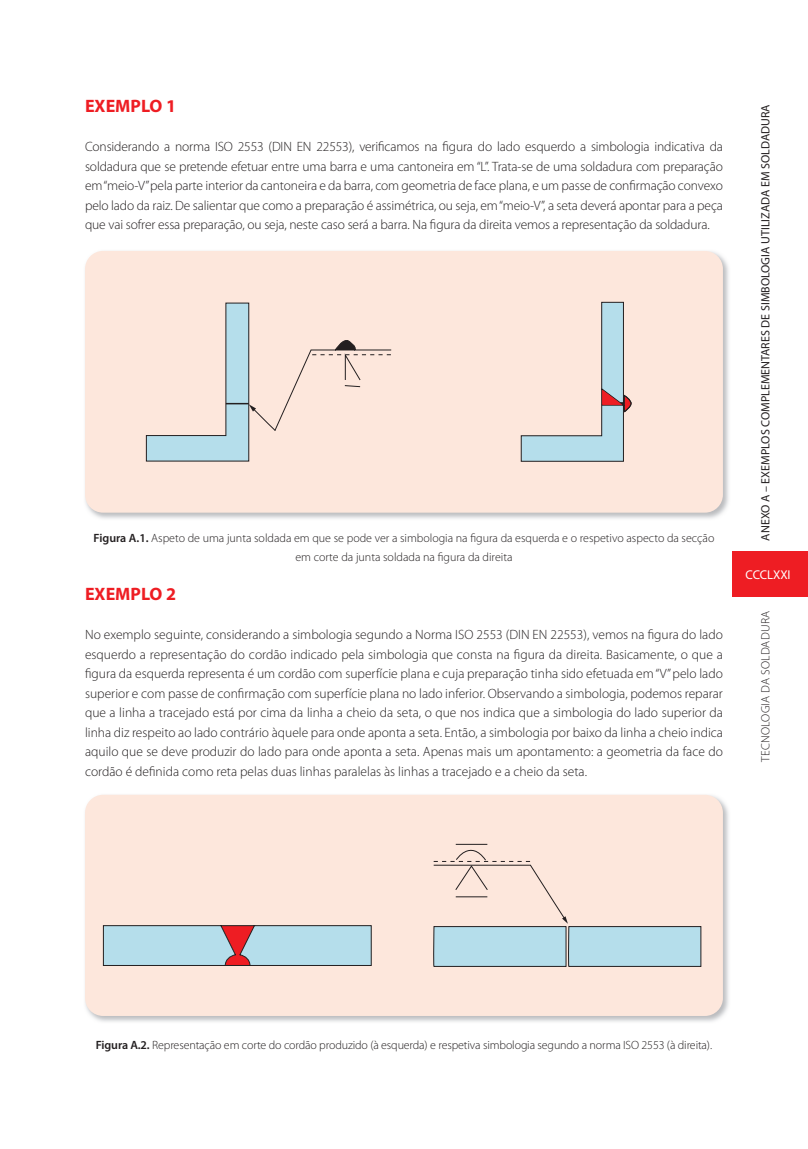
<style>
.page{position:relative;width:808px;height:1149px;background:#fff}
.page>*{position:absolute;margin:0;border:0;box-sizing:border-box;transform-origin:0 0}
.t1{font:700 18px "Myriad Pro";color:#ee1d23}
.t2{font:300 13.5px/19.5px "Myriad Pro";color:#231f20;text-align:justify}
.t3{font:12.75px "Myriad Pro";letter-spacing:-.01em;color:#fff}
.t4{font:300 12px/19.5px "Myriad Pro";color:#231f20;text-align:center}
.t5{font:12px "Myriad Pro";color:#231f20}
.t6{font:300 12px "Myriad Pro";letter-spacing:.02em;color:#231f20}
.s1{font-weight:600}
</style>
<div class="page">
<div style="left:733px;top:551px;width:75px;height:46px;background:#ee1d23"></div>
<hr style="left:0;top:0;width:1px;height:1148px;background:#d8edf3">
<img style="left:85px;top:251px;width:644px;height:268px">
<div style="left:85px;top:251px;width:638px;height:261px;background:#fde7dc;border-radius:18px"></div>
<svg style="left:146px;top:302px;width:246px;height:159px"></svg>
<svg style="left:520px;top:301px;width:112px;height:161px"></svg>
<img style="left:85px;top:795px;width:644px;height:227px">
<div style="left:85px;top:794px;width:638px;height:221px;background:#fde7dc;border-radius:18px"></div>
<svg style="left:433px;top:843px;width:268px;height:123px"></svg>
<svg style="left:103px;top:925px;width:269px;height:40px;background:#b2c9d5"></svg>
<h1 class="t1" style="left:85px;top:96px;width:92px">EXEMPLO 1</h1>
<p class="t2" style="left:85px;top:137px;width:639px">Considerando a norma ISO 2553 (DIN EN 22553), verificamos na figura do lado esquerdo a simbologia indicativa da soldadura que se pretende efetuar entre uma barra e uma cantoneira em “L”. Trata-se de uma soldadura com preparação em “meio-V” pela parte interior da cantoneira e da barra, com geometria de face plana, e um passe de confirmação convexo pelo lado da raiz. De salientar que como a preparação é assimétrica, ou seja, em “meio-V”, a seta deverá apontar para a peça que vai sofrer essa preparação, ou seja, neste caso será a barra. Na figura da direita vemos a representação da soldadura.</p>
<p class="t4" style="left:94px;top:528px;width:622px"><span class="s1">Figura A.1.</span> Aspeto de uma junta soldada em que se pode ver a simbologia na figura da esquerda e o respetivo aspecto da secção em corte da junta soldada na figura da direita</p>
<h1 class="t1" style="left:85px;top:583px;width:92px">EXEMPLO 2</h1>
<p class="t2" style="left:85px;top:625px;width:639px">No exemplo seguinte, considerando a simbologia segundo a Norma ISO 2553 (DIN EN 22553), vemos na figura do lado esquerdo a representação do cordão indicado pela simbologia que consta na figura da direita. Basicamente, o que a figura da esquerda representa é um cordão com superfície plana e cuja preparação tinha sido efetuada em “V” pelo lado superior e com passe de confirmação com superfície plana no lado inferior. Observando a simbologia, podemos reparar que a linha a tracejado está por cima da linha a cheio da seta, o que nos indica que a simbologia do lado superior da linha diz respeito ao lado contrário àquele para onde aponta a seta. Então, a simbologia por baixo da linha a cheio indica aquilo que se deve produzir do lado para onde aponta a seta. Apenas mais um apontamento: a geometria da face do cordão é definida como reta pelas duas linhas paralelas às linhas a tracejado e a cheio da seta.</p>
<p class="t5" style="left:759px;top:540px;width:437px;rotate:-90deg">ANEXO A – EXEMPLOS COMPLEMENTARES DE SIMBOLOGIA UTILIZADA EM SOLDADURA</p>
<p class="t3" style="left:745px;top:567px;width:47px">CCCLXXI</p>
<p class="t6" style="left:759px;top:761px;width:152px;rotate:-90deg">TECNOLOGIA DA SOLDADURA</p>
<p class="t4" style="left:96px;top:1035px;width:618px"><span class="s1">Figura A.2.</span> Representação em corte do cordão produzido (à esquerda) e respetiva simbologia segundo a norma ISO 2553 (à direita).</p>
</div>
